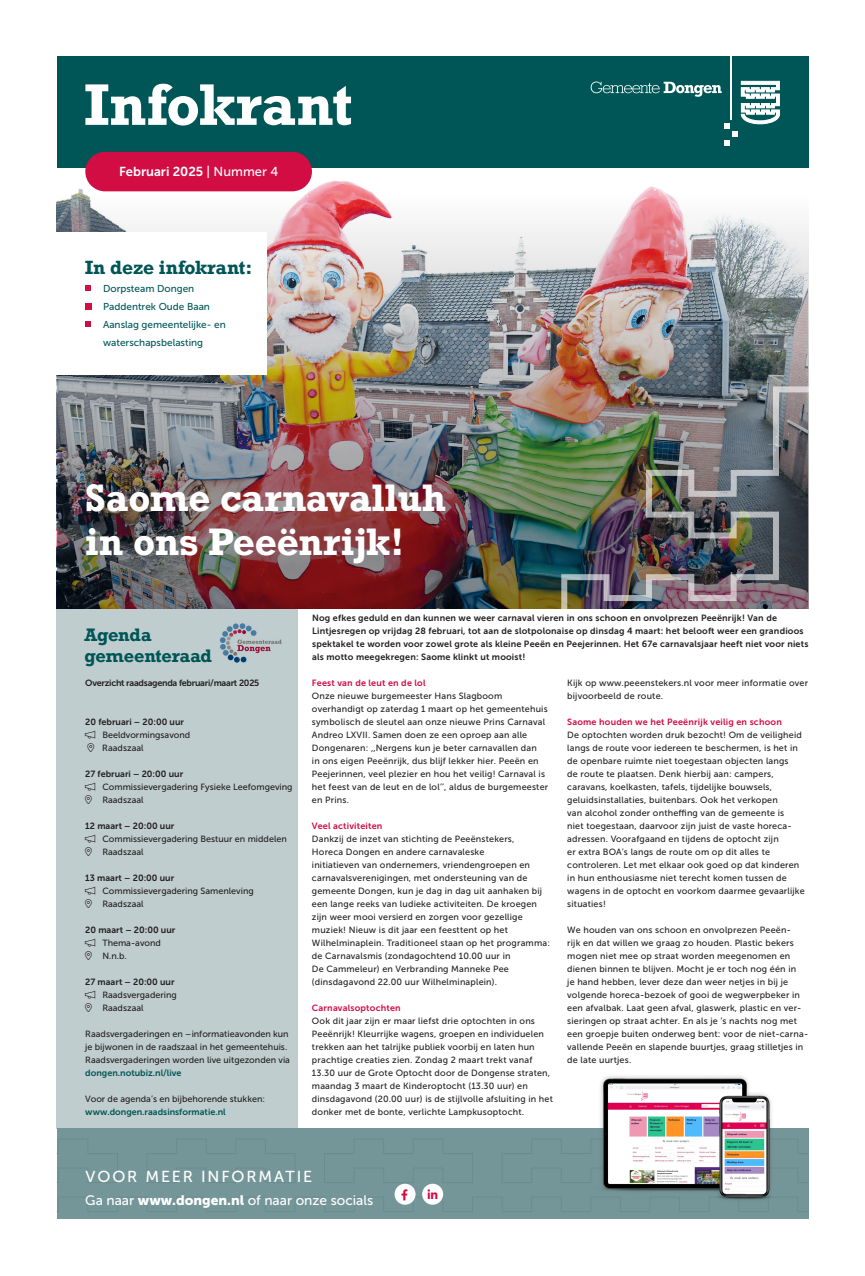
<style>
.page{position:relative;width:865px;height:1276px;background:#fff}
.page>*{position:absolute;margin:0;border:0;box-sizing:border-box;transform-origin:0 0}
.t1{font:700 54.9px "Rockwell";letter-spacing:-.01em;color:#fff}
.t2{font:700 36px "Rockwell";color:#fff}
.t3{font:700 18px "Rockwell";letter-spacing:-.005em;color:#005657}
.Titel_Groen{font:700 17px/21px "Rockwell";letter-spacing:-.015em;color:#005657}
.t4{font:15.9px "Museo Sans 500";letter-spacing:.12em;color:#fff}
.t5{font:13.7px "Museo Sans 500";color:#fff}
.t6{font:13px "Museo Sans 700";color:#fff}
.t7{font:10px "Museo Sans 500";color:#005657}
.Lopende_tekst_Zwart{font:9px/13px "Museo Sans 500";letter-spacing:.02em;color:#231f20}
.Titel_Licht_Groen{font:9px/13px "Museo Sans 500";letter-spacing:.02em;color:#231f20}
.Titel_Licht_Groen-2{font:9px/13px "Museo Sans 500";color:#231f20}
.Inleiding_Zwart{font:9px/13px "Museo Sans 700";letter-spacing:.02em;color:#231f20}
.Inleiding_Zwart-2{font:9px "Museo Sans 700";color:#231f20}
.Lopende_tekst_Zwart-2{font:9px "Museo Sans 700";letter-spacing:.02em;color:#d20d44}
.Inleiding_Zwart-3{font:9px "Museo Sans 700";letter-spacing:-.03em;color:#231f20}
.t8{font:9px "Museo Sans 700";color:#005657}
.s1{font-family:"Museo Sans 500"}
.s2{font-family:"Museo Sans 700";color:#005657}
.s3{font-family:"Museo Sans 900"}
</style>
<div class="page">
<div style="left:57px;top:609px;width:241px;height:519px;background:#c0cdce"></div>
<div style="left:57px;top:57px;width:751px;height:111px;background:#005657"></div>
<div style="left:57px;top:1128px;width:751px;height:91px;background:#759699"></div>
<svg style="left:502px;top:1139px;width:89px;height:44px"></svg>
<svg style="left:324px;top:1139px;width:149px;height:44px"></svg>
<svg style="left:147px;top:1139px;width:148px;height:44px"></svg>
<svg style="left:57px;top:1139px;width:61px;height:44px"></svg>
<img style="left:57px;top:192px;width:751px;height:417px">
<svg style="left:590px;top:81px;width:189px;height:65px"></svg>
<hr style="left:730px;top:56px;width:1px;height:64px;background:#fff">
<img style="left:207px;top:615px;width:79px;height:56px">
<div style="left:593px;top:1073px;width:181px;height:130px;background:#231f20;opacity:.3"></div>
<img style="left:593px;top:1078px;width:181px;height:111px">
<img style="left:558px;top:321px;width:250px;height:287px">
<div style="left:85px;top:152px;width:227px;height:39px;background:#d20d44;border-radius:20px"></div>
<svg style="left:394px;top:1183px;width:21px;height:21px"></svg>
<svg style="left:422px;top:1183px;width:21px;height:21px"></svg>
<div style="left:0;top:232px;width:266px;height:142px;background:#fff"></div>
<svg style="left:85px;top:285px;width:6px;height:6px"></svg>
<svg style="left:85px;top:303px;width:6px;height:6px"></svg>
<svg style="left:85px;top:321px;width:6px;height:6px"></svg>
<svg style="left:57px;top:1189px;width:751px;height:23px"></svg>
<svg style="left:87px;top:743px;width:7px;height:9px"></svg>
<svg style="left:85px;top:795px;width:7px;height:9px"></svg>
<svg style="left:85px;top:847px;width:7px;height:9px"></svg>
<svg style="left:85px;top:899px;width:7px;height:9px"></svg>
<svg style="left:85px;top:951px;width:7px;height:9px"></svg>
<svg style="left:85px;top:1003px;width:7px;height:9px"></svg>
<p class="t1" style="left:85px;top:69px;width:270px">Infokrant</p>
<p class="t6" style="left:119px;top:165px;width:161px">Februari 2025 <span class="s1">| Nummer 4</span></p>
<p class="t3" style="left:85px;top:256px;width:169px">In deze infokrant:</p>
<p class="t7" style="left:103px;top:283px;width:93px">Dorpsteam Dongen</p>
<p class="t7" style="left:103px;top:301px;width:108px">Paddentrek Oude Baan</p>
<p class="t7" style="left:103px;top:319px;width:124px">Aanslag gemeentelijke- en</p>
<p class="t7" style="left:103px;top:337px;width:101px">waterschapsbelasting</p>
<p class="t2" style="left:85px;top:474px;width:362px">Saome carnavalluh</p>
<p class="t2" style="left:85px;top:518px;width:320px">in ons Peeënrijk!</p>
<p class="Titel_Groen" style="left:85px;top:624px;width:129px">Agenda gemeenteraad</p>
<p class="Inleiding_Zwart-3" style="left:85px;top:678px;width:176px">Overzicht raadsagenda februari/maart 2025</p>
<p class="Inleiding_Zwart-2" style="left:85px;top:717px;width:100px">20 februari – 20:00 uur</p>
<p class="Titel_Licht_Groen-2" style="left:85px;top:728px;width:106px">◆ Beeldvormingsavond</p>
<p class="Titel_Licht_Groen-2" style="left:102px;top:741px;width:43px">Raadszaal</p>
<p class="Inleiding_Zwart-2" style="left:85px;top:769px;width:99px">27 februari – 20:00 uur</p>
<p class="Titel_Licht_Groen-2" style="left:85px;top:780px;width:209px">◆ Commissievergadering Fysieke Leefomgeving</p>
<p class="Titel_Licht_Groen-2" style="left:102px;top:793px;width:43px">Raadszaal</p>
<p class="Inleiding_Zwart-2" style="left:85px;top:821px;width:91px">12 maart – 20:00 uur</p>
<p class="Titel_Licht_Groen-2" style="left:85px;top:832px;width:203px">◆ Commissievergadering Bestuur en middelen</p>
<p class="Titel_Licht_Groen-2" style="left:102px;top:845px;width:43px">Raadszaal</p>
<p class="Inleiding_Zwart-2" style="left:85px;top:873px;width:90px">13 maart – 20:00 uur</p>
<p class="Titel_Licht_Groen-2" style="left:85px;top:884px;width:170px">◆ Commissievergadering Samenleving</p>
<p class="Titel_Licht_Groen-2" style="left:102px;top:897px;width:43px">Raadszaal</p>
<p class="Inleiding_Zwart-2" style="left:85px;top:925px;width:92px">20 maart – 20:00 uur</p>
<p class="Titel_Licht_Groen-2" style="left:85px;top:936px;width:77px">◆ Thema-avond</p>
<p class="Titel_Licht_Groen" style="left:102px;top:949px;width:26px">N.n.b.</p>
<p class="Inleiding_Zwart-2" style="left:85px;top:977px;width:91px">27 maart – 20:00 uur</p>
<p class="Titel_Licht_Groen-2" style="left:85px;top:988px;width:93px">◆ Raadsvergadering</p>
<p class="Titel_Licht_Groen-2" style="left:102px;top:1001px;width:43px">Raadszaal</p>
<p class="Titel_Licht_Groen-2" style="left:85px;top:1027px;width:206px">Raadsvergaderingen en –informatieavonden kun je bijwonen in de raadszaal in het gemeentehuis.<br>Raadsvergaderingen worden live uitgezonden via <span class="s2">dongen.notubiz.nl/live</span></p>
<p class="Titel_Licht_Groen-2" style="left:85px;top:1092px;width:181px">Voor de agenda’s en bijbehorende stukken:</p>
<p class="t8" style="left:85px;top:1107px;width:142px">www.dongen.raadsinsformatie.nl</p>
<p class="Inleiding_Zwart" style="left:312px;top:611px;width:498px">Nog efkes geduld en dan kunnen we weer carnaval vieren in ons schoon en onvolprezen Peeënrijk! Van de Lintjesregen op vrijdag 28 februari, tot aan de slotpolonaise op dinsdag 4 maart: het belooft weer een grandioos spektakel te worden voor zowel grote als kleine Peeën en Peejerinnen. Het 67e carnavalsjaar heeft niet voor niets als motto meegekregen: Saome klinkt ut mooist!</p>
<p class="Lopende_tekst_Zwart-2" style="left:312px;top:678px;width:115px">Feest van de leut en de lol</p>
<p class="Lopende_tekst_Zwart" style="left:312px;top:689px;width:238px">Onze nieuwe burgemeester Hans Slagboom overhandigt op zaterdag 1 maart op het gemeentehuis symbolisch de sleutel aan onze nieuwe Prins Carnaval Andreo LXVII. Samen doen ze een oproep aan alle Dongenaren: ,,Nergens kun je beter carnavallen dan<br>in ons eigen Peeënrijk, dus blijf lekker hier. Peeën en Peejerinnen, veel plezier en hou het veilig! Carnaval is het feest van de leut en de lol’’, aldus de burgemeester en Prins.</p>
<p class="Lopende_tekst_Zwart-2" style="left:312px;top:821px;width:72px">Veel activiteiten</p>
<p class="Lopende_tekst_Zwart" style="left:312px;top:832px;width:239px">Dankzij de inzet van stichting de Peeënstekers,<br>Horeca Dongen en andere carnavaleske<br>initiatieven van ondernemers, vriendengroepen en carnavalsverenigingen, met ondersteuning van de gemeente Dongen, kun je dag in dag uit aanhaken bij een lange reeks van ludieke activiteiten. De kroegen zijn weer mooi versierd en zorgen voor gezellige muziek! Nieuw is dit jaar een feesttent op het Wilhelminaplein. Traditioneel staan op het programma: de Carnavalsmis (zondagochtend 10.00 uur in</p>
<p class="Lopende_tekst_Zwart" style="left:312px;top:962px;width:198px">De Cammeleur) en Verbranding Manneke Pee (dinsdagavond 22.00 uur Wilhelminaplein).</p>
<p class="Lopende_tekst_Zwart-2" style="left:312px;top:1003px;width:90px">Carnavalsoptochten</p>
<p class="Lopende_tekst_Zwart" style="left:312px;top:1014px;width:242px">Ook dit jaar zijn er maar liefst drie optochten in ons Peeënrijk! Kleurrijke wagens, groepen en individuelen trekken aan het talrijke publiek voorbij en laten hun prachtige creaties zien. Zondag 2 maart trekt vanaf 13.30 uur de Grote Optocht door de Dongense straten, maandag 3 maart de Kinderoptocht (13.30 uur) en dinsdagavond (20.00 uur) is de stijlvolle afsluiting in het donker met de bonte, verlichte Lampkusoptocht.</p>
<p class="Lopende_tekst_Zwart" style="left:567px;top:676px;width:242px">Kijk op www.peeenstekers.nl voor meer informatie over bijvoorbeeld de route.</p>
<p class="Lopende_tekst_Zwart-2" style="left:567px;top:717px;width:216px">Saome houden we het Peeënrijk veilig en schoon</p>
<p class="Titel_Licht_Groen" style="left:567px;top:728px;width:239px">De optochten worden druk bezocht! Om de veiligheid langs de route voor iedereen te beschermen, is het in de openbare ruimte niet toegestaan objecten langs<br>de route te plaatsen. Denk hierbij aan: campers, caravans, koelkasten, tafels, tijdelijke bouwsels, geluidsinstallaties, buitenbars. Ook het verkopen<br>van alcohol zonder ontheffing van de gemeente is<br>niet toegestaan, daarvoor zijn juist de vaste horeca&shy;adressen. Voorafgaand en tijdens de optocht zijn<br>er extra BOA’s langs de route om op dit alles te controleren. Let met elkaar ook goed op dat kinderen in hun enthousiasme niet terecht komen tussen de wagens in de optocht en voorkom daarmee gevaarlijke situaties!</p>
<p class="Titel_Licht_Groen" style="left:567px;top:923px;width:242px">We houden van ons schoon en onvolprezen Peeën-<br>rijk en dat willen we graag zo houden. Plastic bekers mogen niet mee op straat worden meegenomen en dienen binnen te blijven. Mocht je er toch nog één in<br>je hand hebben, lever deze dan weer netjes in bij je volgende horeca-bezoek of gooi de wegwerpbeker in een afvalbak. Laat geen afval, glaswerk, plastic en ver&shy;sieringen op straat achter. En als je ’s nachts nog met een groepje buiten onderweg bent: voor de niet-carna&shy;vallende Peeën en slapende buurtjes, graag stilletjes in de late uurtjes.</p>
<p class="t4" style="left:86px;top:1167px;width:228px">VOOR MEER INFORMATIE</p>
<p class="t5" style="left:85px;top:1192px;width:289px">Ga naar <span class="s3">www.dongen.nl</span> of naar onze socials</p>
</div>
